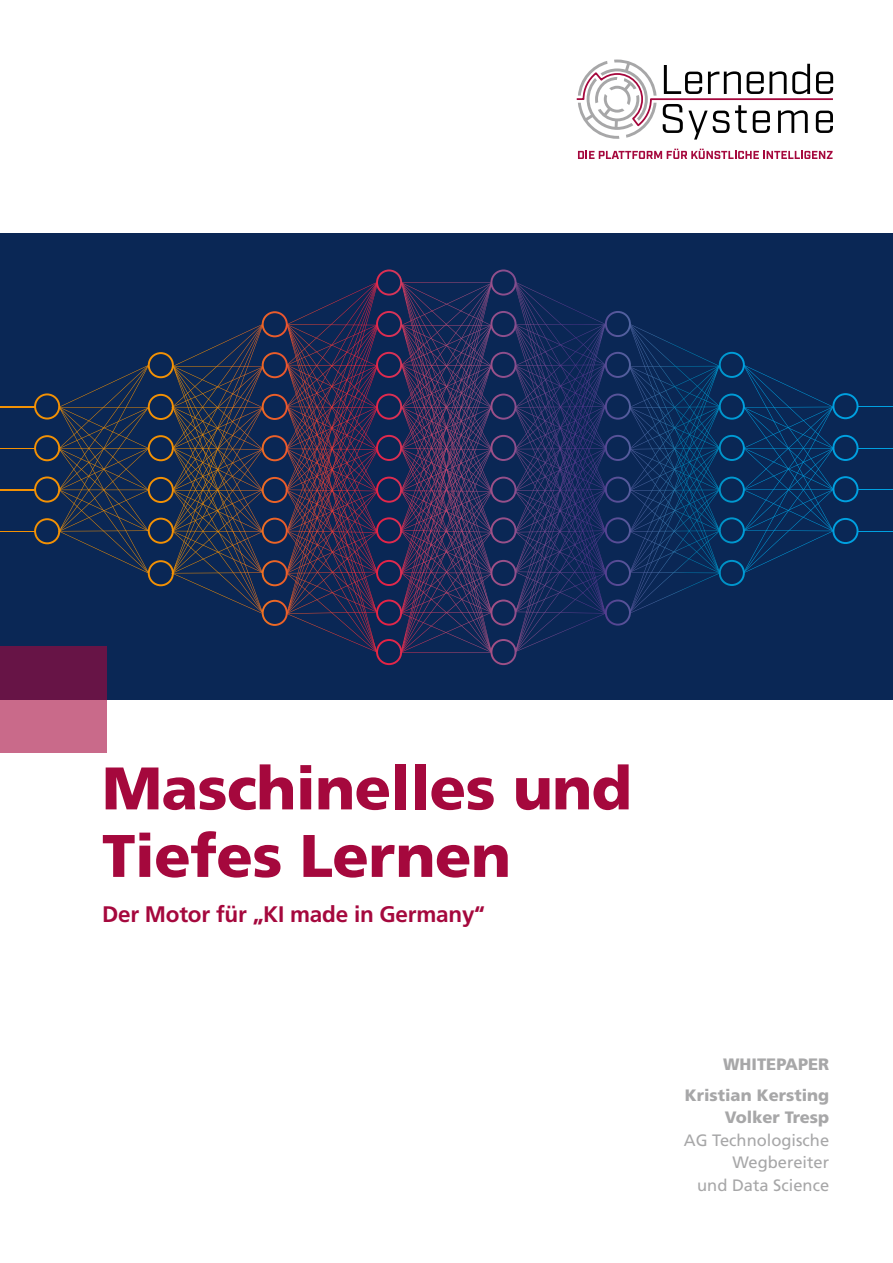
<style>
.page{position:relative;width:893px;height:1263px;background:#fff}
.page>*{position:absolute;margin:0;border:0;box-sizing:border-box;transform-origin:0 0}
.t1{font:900 60px/67.5px "Frutiger";letter-spacing:-.01em;color:#a5083d}
.t2{font:700 22.5px "Frutiger";letter-spacing:-.01em;color:#a5083d}
.t3{font:16.5px/22.5px "Frutiger";color:#a7a7a8;text-align:right}
.t4{font:900 16.5px/31px "Frutiger";color:#a7a7a8;text-align:right}
</style>
<div class="page">
<div style="left:0;top:234px;width:893px;height:465px;background:#0a2755"></div>
<hr style="left:857px;top:406px;width:36px;height:1px;background:#00a0e0">
<hr style="left:857px;top:448px;width:36px;height:1px;background:#00a0e0">
<hr style="left:857px;top:489px;width:36px;height:1px;background:#00a0e0">
<hr style="left:857px;top:531px;width:36px;height:1px;background:#00a0e0">
<hr style="left:0;top:407px;width:35px;height:1px;background:#f39104">
<hr style="left:0;top:448px;width:35px;height:1px;background:#f39104">
<hr style="left:0;top:490px;width:35px;height:1px;background:#f39104">
<svg style="left:34px;top:269px;width:824px;height:396px"></svg>
<hr style="left:0;top:531px;width:35px;height:1px;background:#f39104">
<svg style="left:578px;top:149px;width:255px;height:10px"></svg>
<svg style="left:577px;top:60px;width:256px;height:80px"></svg>
<svg style="left:0;top:646px;width:106px;height:106px;background:#973e67"></svg>
<h1 class="t1" style="left:102px;top:754px;width:531px">Maschinelles und<br>Tiefes Lernen</h1>
<h2 class="t2" style="left:102px;top:901px;width:385px">Der Motor für „KI made in Germany“</h2>
<p class="t4" style="left:685px;top:1048px;width:146px">WHITEPAPER<br>Kristian Kersting</p>
<p class="t4" style="left:725px;top:1102px;width:106px">Volker Tresp</p>
<p class="t3" style="left:684px;top:1129px;width:147px">AG Technologische<br>Wegbereiter<br>und Data Science</p>
</div>
